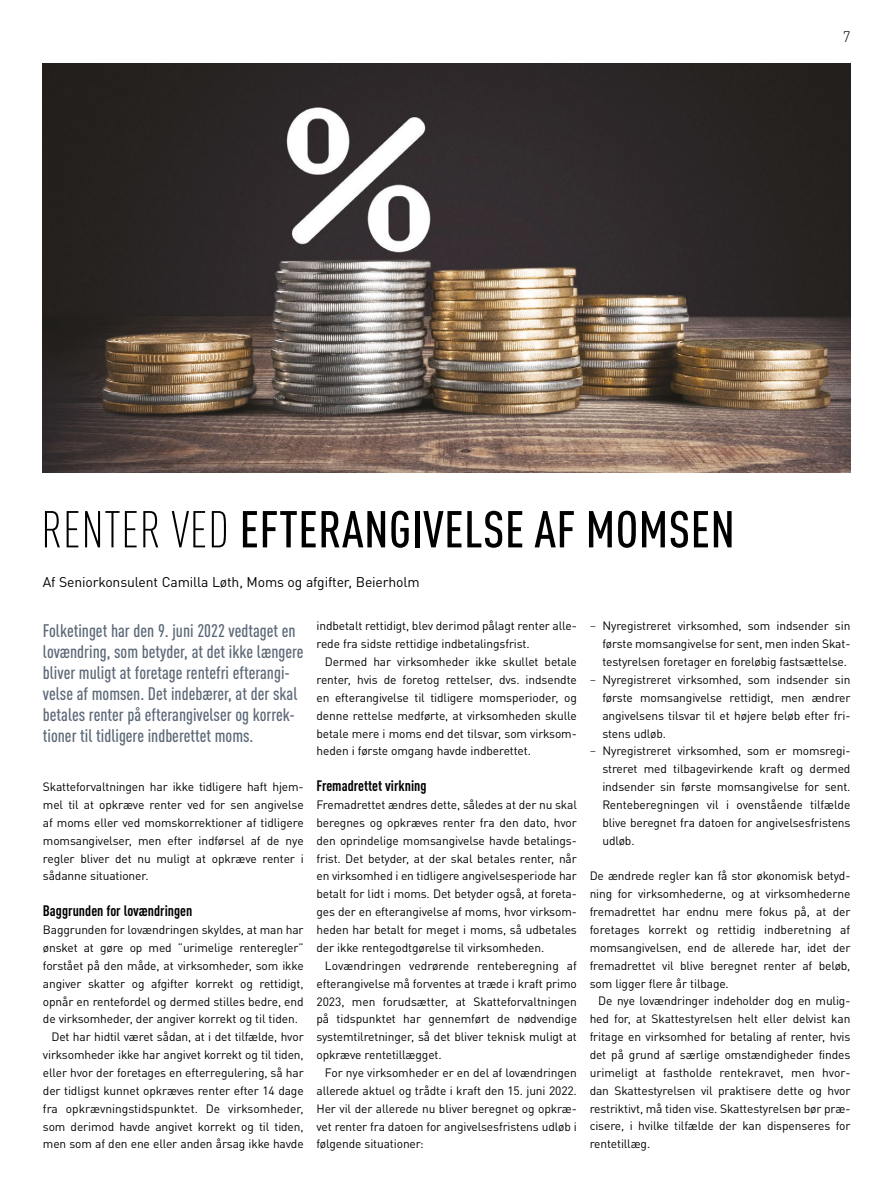
<style>
.page{position:relative;width:893px;height:1191px;background:#fff}
.page>*{position:absolute;margin:0;border:0;box-sizing:border-box;transform-origin:0 0}
.t1{font:500 condensed 51px "DINOT";letter-spacing:.01em;color:#000}
.t2{font:500 condensed 18px/21px "DINOT";color:#5c6877}
.t3{font:700 condensed 15px "DIN Pro";color:#000}
.t4{font:300 15px "DIN Pro";color:#000}
.t5{font:13.95px "DIN Pro";letter-spacing:-.01em;color:#000}
.t6{font:12px/17.9px "DINOT";letter-spacing:-.01em;color:#000;text-align:justify}
.s1{font-weight:300}
.s2{font-family:"Chronicle Text G1"}
</style>
<div class="page">
<img style="left:43px;top:64px;width:807px;height:408px">
<p class="t4" style="left:843px;top:25px;width:9px">7</p>
<p class="t1" style="left:41px;top:499px;width:695px"><span class="s1">RENTER VED</span> EFTERANGIVELSE AF MOMSEN</p>
<p class="t5" style="left:43px;top:571px;width:378px">Af Seniorkonsulent Camilla Løth, Moms og afgifter, Beierholm</p>
<p class="t2" style="left:43px;top:620px;width:262px">Folketinget har den 9. juni 2022 vedtaget en lovændring, som betyder, at det ikke længere bliver muligt at foretage rentefri efterangi&shy;velse af momsen. Det indebærer, at der skal betales renter på efterangivelser og korrek&shy;tioner til tidligere indberettet moms.</p>
<p class="t6" style="left:43px;top:777px;width:262px">Skatteforvaltningen har ikke tidligere haft hjem&shy;mel til at opkræve renter ved for sen angivelse af moms eller ved momskorrektioner af tidligere momsangivelser, men efter indførsel af de nye regler bliver det nu muligt at opkræve renter i sådanne situationer.</p>
<p class="t3" style="left:43px;top:899px;width:151px">Baggrunden for lovændringen</p>
<p class="t6" style="left:43px;top:920px;width:262px">Baggrunden for lovændringen skyldes, at man har</p>
<p class="t6" style="left:43px;top:938px;width:262px">ønsket at gøre op med ”urimelige renteregler”</p>
<p class="t6" style="left:43px;top:956px;width:262px">forstået på den måde, at virksomheder, som ikke</p>
<p class="t6" style="left:43px;top:974px;width:262px">angiver skatter og afgifter korrekt og rettidigt,</p>
<p class="t6" style="left:43px;top:992px;width:262px">opnår en rentefordel og dermed stilles bedre, end</p>
<p class="t6" style="left:43px;top:1010px;width:257px">de virksomheder, der angiver korrekt og til tiden.</p>
<p class="t6" style="left:51px;top:1027px;width:254px">Det har hidtil været sådan, at i det tilfælde, hvor</p>
<p class="t6" style="left:43px;top:1045px;width:262px">virksomheder ikke har angivet korrekt og til tiden,</p>
<p class="t6" style="left:43px;top:1063px;width:262px">eller hvor der foretages en efterregulering, så har</p>
<p class="t6" style="left:43px;top:1081px;width:262px">der tidligst kunnet opkræves renter efter 14 dage</p>
<p class="t6" style="left:43px;top:1099px;width:262px">fra opkrævningstidspunktet. De virksomheder,</p>
<p class="t6" style="left:43px;top:1117px;width:262px">som derimod havde angivet korrekt og til tiden,</p>
<p class="t6" style="left:43px;top:1135px;width:262px">men som af den ene eller anden årsag ikke havde</p>
<p class="t6" style="left:316px;top:617px;width:262px">indbetalt rettidigt, blev derimod pålagt renter alle-</p>
<p class="t6" style="left:316px;top:635px;width:215px">rede fra sidste rettidige indbetalingsfrist.</p>
<p class="t6" style="left:325px;top:652px;width:253px">Dermed har virksomheder ikke skullet betale</p>
<p class="t6" style="left:316px;top:670px;width:262px">renter, hvis de foretog rettelser, dvs. indsendte</p>
<p class="t6" style="left:316px;top:688px;width:262px">en efterangivelse til tidligere momsperioder, og</p>
<p class="t6" style="left:316px;top:706px;width:262px">denne rettelse medførte, at virksomheden skulle</p>
<p class="t6" style="left:316px;top:724px;width:262px">betale mere i moms end det tilsvar, som virksom-</p>
<p class="t6" style="left:316px;top:742px;width:216px">heden i første omgang havde indberettet.</p>
<p class="t3" style="left:316px;top:774px;width:112px">Fremadrettet virkning</p>
<p class="t6" style="left:316px;top:795px;width:262px">Fremadrettet ændres dette, således at der nu skal</p>
<p class="t6" style="left:316px;top:813px;width:262px">beregnes og opkræves renter fra den dato, hvor</p>
<p class="t6" style="left:316px;top:831px;width:262px">den oprindelige momsangivelse havde betalings-</p>
<p class="t6" style="left:316px;top:849px;width:262px">frist. Det betyder, at der skal betales renter, når</p>
<p class="t6" style="left:316px;top:867px;width:262px">en virksomhed i en tidligere angivelsesperiode har</p>
<p class="t6" style="left:316px;top:885px;width:262px">betalt for lidt i moms. Det betyder også, at foreta-</p>
<p class="t6" style="left:316px;top:902px;width:262px">ges der en efterangivelse af moms, hvor virksom-</p>
<p class="t6" style="left:316px;top:920px;width:262px">heden har betalt for meget i moms, så udbetales</p>
<p class="t6" style="left:316px;top:938px;width:229px">der ikke rentegodtgørelse til virksomheden.</p>
<p class="t6" style="left:325px;top:956px;width:253px">Lovændringen vedrørende renteberegning af</p>
<p class="t6" style="left:316px;top:974px;width:262px">efterangivelse må forventes at træde i kraft primo</p>
<p class="t6" style="left:316px;top:992px;width:262px">2023, men forudsætter, at Skatteforvaltningen</p>
<p class="t6" style="left:316px;top:1010px;width:262px">på tidspunktet har gennemført de nødvendige</p>
<p class="t6" style="left:316px;top:1027px;width:262px">systemtilretninger, så det bliver teknisk muligt at</p>
<p class="t6" style="left:316px;top:1045px;width:127px">opkræve rentetillægget.</p>
<p class="t6" style="left:325px;top:1063px;width:253px">For nye virksomheder er en del af lovændringen</p>
<p class="t6" style="left:316px;top:1081px;width:262px">allerede aktuel og trådte i kraft den 15. juni 2022.</p>
<p class="t6" style="left:316px;top:1099px;width:262px">Her vil der allerede nu bliver beregnet og opkræ-</p>
<p class="t6" style="left:316px;top:1117px;width:262px">vet renter fra datoen for angivelsesfristens udløb i</p>
<p class="t6" style="left:316px;top:1135px;width:109px">følgende situationer:</p>
<p class="t6" style="left:590px;top:617px;width:262px"><span class="s2">−</span> Nyregistreret virksomhed, som indsender sin</p>
<p class="t6" style="left:602px;top:634px;width:250px">første momsangivelse for sent, men inden Skat-</p>
<p class="t6" style="left:602px;top:652px;width:246px">testyrelsen foretager en foreløbig fastsættelse.</p>
<p class="t6" style="left:590px;top:670px;width:262px"><span class="s2">−</span> Nyregistreret virksomhed, som indsender sin</p>
<p class="t6" style="left:602px;top:688px;width:250px">første momsangivelse rettidigt, men ændrer</p>
<p class="t6" style="left:602px;top:706px;width:250px">angivelsens tilsvar til et højere beløb efter fri-</p>
<p class="t6" style="left:602px;top:724px;width:65px">stens udløb.</p>
<p class="t6" style="left:590px;top:742px;width:262px"><span class="s2">−</span> Nyregistreret virksomhed, som er momsregi-</p>
<p class="t6" style="left:602px;top:759px;width:250px">streret med tilbagevirkende kraft og dermed</p>
<p class="t6" style="left:602px;top:777px;width:250px">indsender sin første momsangivelse for sent.</p>
<p class="t6" style="left:602px;top:795px;width:249px">Renteberegningen vil i ovenstående tilfælde</p>
<p class="t6" style="left:602px;top:813px;width:250px">blive beregnet fra datoen for angivelsesfristens</p>
<p class="t6" style="left:602px;top:831px;width:34px">udløb.</p>
<p class="t6" style="left:590px;top:867px;width:262px">De ændrede regler kan få stor økonomisk betyd-</p>
<p class="t6" style="left:590px;top:884px;width:262px">ning for virksomhederne, og at virksomhederne</p>
<p class="t6" style="left:590px;top:902px;width:262px">fremadrettet har endnu mere fokus på, at der</p>
<p class="t6" style="left:590px;top:920px;width:262px">foretages korrekt og rettidig indberetning af</p>
<p class="t6" style="left:590px;top:938px;width:262px">momsangivelsen, end de allerede har, idet der</p>
<p class="t6" style="left:590px;top:956px;width:262px">fremadrettet vil blive beregnet renter af beløb,</p>
<p class="t6" style="left:590px;top:974px;width:141px">som ligger flere år tilbage.</p>
<p class="t6" style="left:598px;top:992px;width:254px">De nye lovændringer indeholder dog en mulig-</p>
<p class="t6" style="left:590px;top:1009px;width:262px">hed for, at Skattestyrelsen helt eller delvist kan</p>
<p class="t6" style="left:590px;top:1027px;width:262px">fritage en virksomhed for betaling af renter, hvis</p>
<p class="t6" style="left:590px;top:1045px;width:262px">det på grund af særlige omstændigheder findes</p>
<p class="t6" style="left:590px;top:1063px;width:262px">urimeligt at fastholde rentekravet, men hvor-</p>
<p class="t6" style="left:590px;top:1081px;width:262px">dan Skattestyrelsen vil praktisere dette og hvor</p>
<p class="t6" style="left:590px;top:1099px;width:262px">restriktivt, må tiden vise. Skattestyrelsen bør præ-</p>
<p class="t6" style="left:590px;top:1117px;width:262px">cisere, i hvilke tilfælde der kan dispenseres for</p>
<p class="t6" style="left:590px;top:1134px;width:62px">rentetillæg.</p>
</div>
